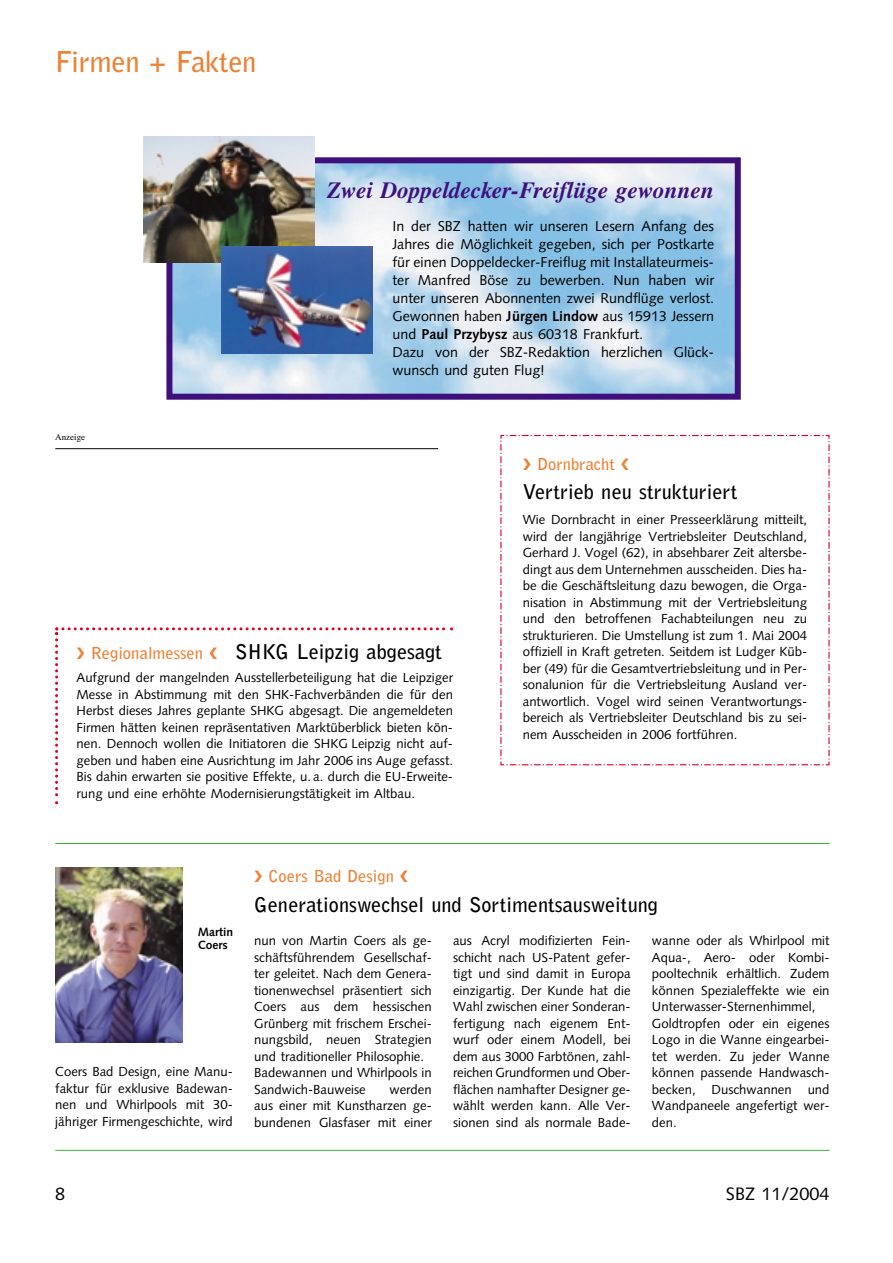
<style>
.page{position:relative;width:893px;height:1263px;background:#fff}
.page>*{position:absolute;margin:0;border:0;box-sizing:border-box;transform-origin:0 0}
.t1{font:700 28.5px "Bell Gothic";letter-spacing:-.01em;color:#ec8236}
.t2{font:italic 700 23.25px "Times";color:#3d107b}
.t3{font:700 20.25px "Bell Gothic";color:#000}
.t4{font:18px "Syntax";color:#000}
.t5{font:700 16.5px "Bell Gothic";color:#ec8236}
.t6{font:14.25px/18px "Syntax";color:#000}
.t7{font:13.2px/16.5px "Syntax";color:#000;text-align:justify}
.t8{font:700 12px/13.5px "Syntax";color:#000}
.t9{font:9px "Times";color:#000}
.s1{font-weight:700}
</style>
<div class="page">
<img style="left:173px;top:164px;width:560px;height:229px">
<div style="left:166px;top:157px;width:574px;height:243px;border:6px solid #3d107b"></div>
<img style="left:143px;top:136px;width:171px;height:126px">
<img style="left:221px;top:247px;width:151px;height:106px">
<hr style="left:55px;top:448px;width:383px;height:1px;background:#000">
<hr style="left:55px;top:843px;width:774px;height:1px;background:#3bb62f">
<hr style="left:55px;top:1150px;width:774px;height:1px;background:#3bb62f">
<img style="left:55px;top:868px;width:128px;height:174px">
<svg style="left:500px;top:435px;width:329px;height:330px"></svg>
<svg style="left:55px;top:627px;width:398px;height:177px"></svg>
<h1 class="t1" style="left:55px;top:51px;width:203px">Firmen + Fakten</h1>
<p class="t9" style="left:55px;top:433px;width:31px">Anzeige</p>
<h2 class="t2" style="left:327px;top:182px;width:388px">Zwei Doppeldecker-Freiflüge gewonnen</h2>
<p class="t6" style="left:392px;top:218px;width:323px">In der SBZ hatten wir unseren Lesern Anfang des Jahres die Möglichkeit gegeben, sich per Postkarte für einen Doppeldecker-Freiflug mit Installateurmeis&shy;ter Manfred Böse zu bewerben. Nun haben wir unter unseren Abonnenten zwei Rundflüge verlost.<br>Gewonnen haben <span class="s1">Jürgen Lindow</span> aus 15913 Jessern und <span class="s1">Paul Przybysz</span> aus 60318 Frankfurt.<br>Dazu von der SBZ-Redaktion herzlichen Glück&shy;wunsch und guten Flug!</p>
<p class="t5" style="left:91px;top:647px;width:114px">Regionalmessen</p>
<h3 class="t3" style="left:235px;top:644px;width:208px">SHKG Leipzig abgesagt</h3>
<p class="t7" style="left:77px;top:671px;width:378px">Aufgrund der mangelnden Ausstellerbeteiligung hat die Leipziger Messe in Abstimmung mit den SHK-Fachverbänden die für den Herbst dieses Jahres geplante SHKG abgesagt. Die angemeldeten Firmen hätten keinen repräsentativen Marktüberblick bieten kön&shy;nen. Dennoch wollen die Initiatoren die SHKG Leipzig nicht auf&shy;geben und haben eine Ausrichtung im Jahr 2006 ins Auge gefasst.<br>Bis dahin erwarten sie positive Effekte, u. a. durch die EU-Erweite&shy;rung und eine erhöhte Modernisierungstätigkeit im Altbau.</p>
<p class="t5" style="left:537px;top:457px;width:79px">Dornbracht</p>
<h3 class="t3" style="left:523px;top:484px;width:216px">Vertrieb neu strukturiert</h3>
<p class="t7" style="left:523px;top:513px;width:286px">Wie Dornbracht in einer Presseerklärung mitteilt, wird der langjährige Vertriebsleiter Deutschland, Gerhard J. Vogel (62), in absehbarer Zeit altersbe&shy;dingt aus dem Unternehmen ausscheiden. Dies ha&shy;be die Geschäftsleitung dazu bewogen, die Orga&shy;nisation in Abstimmung mit der Vertriebsleitung und den betroffenen Fachabteilungen neu zu strukturieren. Die Umstellung ist zum 1. Mai 2004 offiziell in Kraft getreten. Seitdem ist Ludger Küb&shy;ber (49) für die Gesamtvertriebsleitung und in Per&shy;sonalunion für die Vertriebsleitung Ausland ver&shy;antwortlich. Vogel wird seinen Verantwortungs&shy;bereich als Vertriebsleiter Deutschland bis zu sei&shy;nem Ausscheiden in 2006 fortführen.</p>
<p class="t8" style="left:198px;top:926px;width:37px">Martin<br>Coers</p>
<p class="t7" style="left:55px;top:1065px;width:179px">Coers Bad Design, eine Manu&shy;faktur für exklusive Badewan&shy;nen und Whirlpools mit 30- jähriger Firmengeschichte, wird</p>
<p class="t5" style="left:268px;top:870px;width:127px">Coers Bad Design</p>
<h3 class="t3" style="left:254px;top:897px;width:405px">Generationswechsel und Sortimentsausweitung</h3>
<p class="t7" style="left:254px;top:934px;width:179px;text-align:left">nun von Martin Coers als ge&shy;schäftsführendem Gesellschaf&shy;ter geleitet. Nach dem Genera&shy;tionenwechsel präsentiert sich<br>Coers aus dem hessischen<br>Grünberg mit frischem Erschei&shy;nungsbild, neuen Strategien und traditioneller Philosophie.<br>Badewannen und Whirlpools in<br>Sandwich-Bauweise</p>
<p class="t7" style="left:254px;top:1082px;width:179px;text-indent:135px">werden aus einer mit Kunstharzen ge&shy;bundenen Glasfaser mit einer</p>
<p class="t7" style="left:453px;top:934px;width:179px">aus Acryl modifizierten Fein&shy;schicht nach US-Patent gefer&shy;tigt und sind damit in Europa einzigartig. Der Kunde hat die Wahl zwischen einer Sonderan&shy;fertigung nach eigenem Ent&shy;wurf oder einem Modell, bei dem aus 3000 Farbtönen, zahl&shy;reichen Grundformen und Ober&shy;flächen namhafter Designer ge&shy;wählt werden kann. Alle Ver&shy;sionen sind als normale Bade-</p>
<p class="t7" style="left:652px;top:934px;width:179px;text-align:left">wanne oder als Whirlpool mit<br>Aqua-, Aero- oder Kombi&shy;pooltechnik erhältlich. Zudem können Spezialeffekte wie ein<br>Unterwasser-Sternenhimmel,<br>Goldtropfen oder ein eigenes<br>Logo in die Wanne eingearbei&shy;tet werden. Zu jeder Wanne können passende Handwasch&shy;becken, Duschwannen und<br>Wandpaneele angefertigt wer&shy;den.</p>
<h3 class="t4" style="left:55px;top:1186px;width:12px">8</h3>
<h3 class="t4" style="left:726px;top:1186px;width:105px">SBZ 11/2004</h3>
</div>
